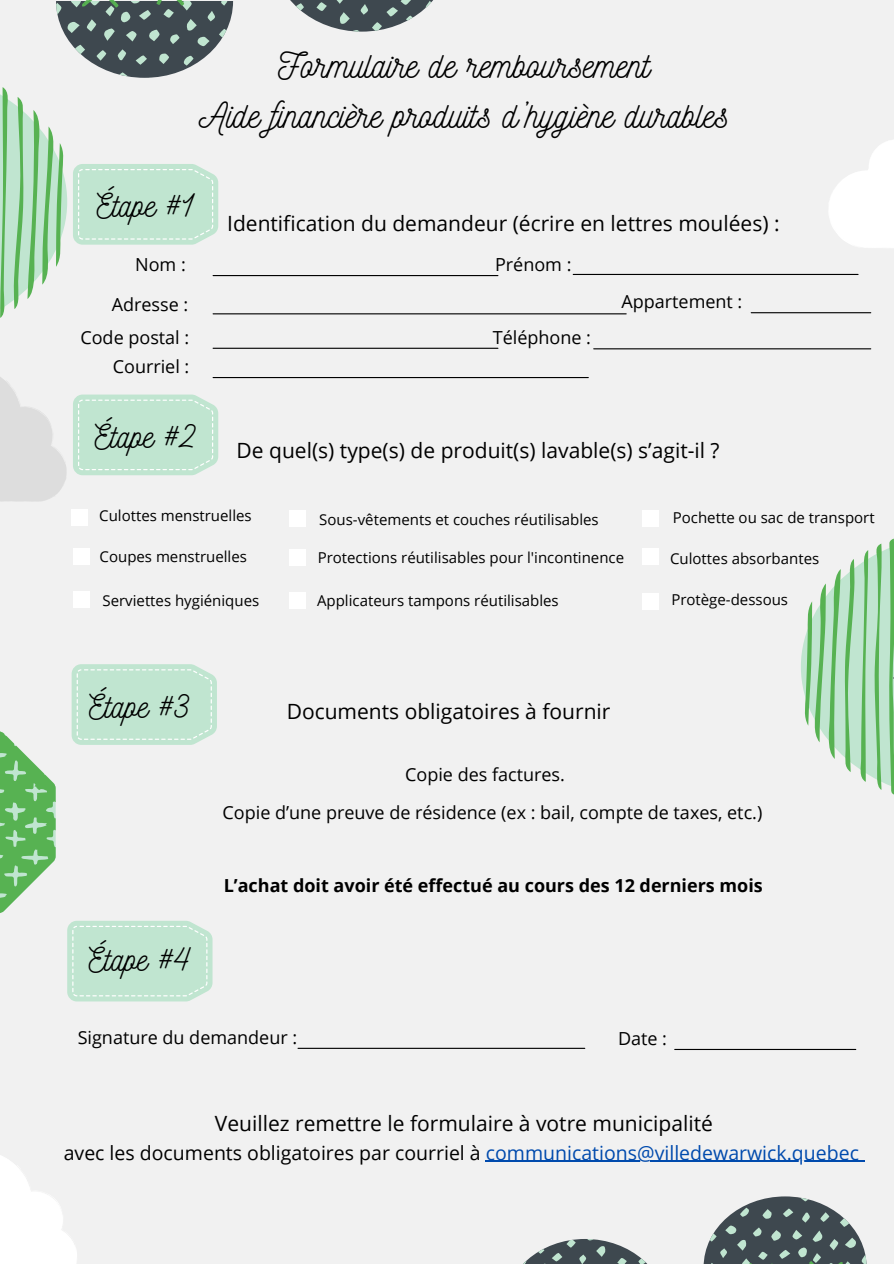
<style>
.page{position:relative;width:894px;height:1264px;background:#fff}
.page>*{position:absolute;margin:0;border:0;box-sizing:border-box;transform-origin:0 0}
.t1{font:36px/49.5px "Nickainley";color:#000;text-align:center}
.t2{font:33px "Nickainley";color:#000}
.t3{font:21px "Open Sans";color:#000}
.t4{font:19.5px "Open Sans";color:#000}
.t5{font:18px "Open Sans";color:#000}
.t6{font:700 18px "Open Sans";color:#000}
.t7{font:15px "Open Sans";color:#000}
.s1{color:#004aad}
</style>
<div class="page">
<div style="left:0;top:0;width:893px;height:1263px;background:#f1f1f1"></div>
<svg style="left:801px;top:539px;width:92px;height:255px"></svg>
<svg style="left:524px;top:1196px;width:342px;height:67px"></svg>
<svg style="left:829px;top:140px;width:64px;height:108px"></svg>
<svg style="left:0;top:377px;width:67px;height:125px"></svg>
<svg style="left:0;top:0;width:450px;height:318px"></svg>
<svg style="left:73px;top:394px;width:145px;height:81px;background:#c3e6d2"></svg>
<hr style="left:213px;top:275px;width:285px;height:1px;background:#000">
<hr style="left:213px;top:313px;width:413px;height:1px;background:#000">
<hr style="left:213px;top:348px;width:285px;height:1px;background:#000">
<hr style="left:573px;top:274px;width:284px;height:1px;background:#000">
<hr style="left:593px;top:348px;width:277px;height:1px;background:#000">
<hr style="left:751px;top:312px;width:119px;height:1px;background:#000">
<svg style="left:0;top:664px;width:217px;height:599px"></svg>
<hr style="left:298px;top:1047px;width:286px;height:1px;background:#000">
<hr style="left:674px;top:1048px;width:181px;height:2px;background:#000">
<hr style="left:486px;top:1160px;width:372px;height:1px;background:#004aad">
<hr style="left:213px;top:377px;width:375px;height:1px;background:#000">
<div style="left:72px;top:509px;width:16px;height:16px;background:#fff"></div>
<div style="left:73px;top:548px;width:16px;height:16px;background:#fff"></div>
<div style="left:73px;top:591px;width:16px;height:17px;background:#fff"></div>
<div style="left:289px;top:510px;width:16px;height:16px;background:#fff"></div>
<div style="left:289px;top:549px;width:16px;height:16px;background:#fff"></div>
<div style="left:289px;top:592px;width:16px;height:16px;background:#fff"></div>
<div style="left:642px;top:510px;width:16px;height:16px;background:#fff"></div>
<div style="left:642px;top:548px;width:16px;height:16px;background:#fff"></div>
<div style="left:642px;top:593px;width:16px;height:16px;background:#fff"></div>
<p class="t1" style="left:199px;top:39px;width:531px">Formulaire de remboursement<br>Aide financière produits d’hygiène durables</p>
<p class="t2" style="left:97px;top:184px;width:99px">Étape #1</p>
<h1 class="t3" style="left:227px;top:208px;width:554px">Identification du demandeur (écrire en lettres moulées) :</h1>
<h2 class="t5" style="left:135px;top:252px;width:52px">Nom :</h2>
<h4 class="t5" style="left:495px;top:252px;width:78px">Prénom :</h4>
<p class="t5" style="left:112px;top:291px;width:78px">Adresse :</p>
<p class="t5" style="left:621px;top:289px;width:122px">Appartement :</p>
<h1 class="t5" style="left:80px;top:325px;width:110px">Code postal :</h1>
<h4 class="t5" style="left:492px;top:325px;width:100px">Téléphone :</h4>
<p class="t5" style="left:113px;top:354px;width:78px">Courriel :</p>
<h4 class="t2" style="left:95px;top:415px;width:103px">Étape #2</h4>
<h4 class="t3" style="left:236px;top:436px;width:484px">De quel(s) type(s) de produit(s) lavable(s) s’agit-il ?</h4>
<h4 class="t7" style="left:99px;top:504px;width:154px">Culottes menstruelles</h4>
<h4 class="t7" style="left:100px;top:545px;width:149px">Coupes menstruelles</h4>
<p class="t7" style="left:319px;top:508px;width:281px">Sous-vêtements et couches réutilisables</p>
<p class="t7" style="left:317px;top:547px;width:308px">Protections réutilisables pour l'incontinence</p>
<p class="t7" style="left:102px;top:590px;width:158px">Serviettes hygiéniques</p>
<h1 class="t7" style="left:317px;top:590px;width:243px">Applicateurs tampons réutilisables</h1>
<h2 class="t2" style="left:89px;top:684px;width:103px">Étape #3</h2>
<p class="t3" style="left:286px;top:696px;width:325px">Documents obligatoires à fournir</p>
<h1 class="t7" style="left:672px;top:507px;width:203px">Pochette ou sac de transport</h1>
<p class="t7" style="left:670px;top:547px;width:151px">Culottes absorbantes</p>
<h4 class="t7" style="left:671px;top:589px;width:118px">Protège-dessous</h4>
<p class="t5" style="left:405px;top:761px;width:161px">Copie des factures.</p>
<p class="t5" style="left:222px;top:799px;width:541px">Copie d’une preuve de résidence (ex : bail, compte de taxes, etc.)</p>
<p class="t2" style="left:89px;top:937px;width:103px">Étape #4</p>
<p class="t6" style="left:224px;top:873px;width:540px">L’achat doit avoir été effectué au cours des 12 derniers mois</p>
<p class="t5" style="left:78px;top:1024px;width:221px">Signature du demandeur :</p>
<p class="t5" style="left:618px;top:1025px;width:51px">Date :</p>
<p class="t3" style="left:215px;top:1108px;width:499px">Veuillez remettre le formulaire à votre municipalité</p>
<p class="t4" style="left:64px;top:1138px;width:796px">avec les documents obligatoires par courriel à <span class="s1">communications@villedewarwick.quebec</span></p>
</div>
